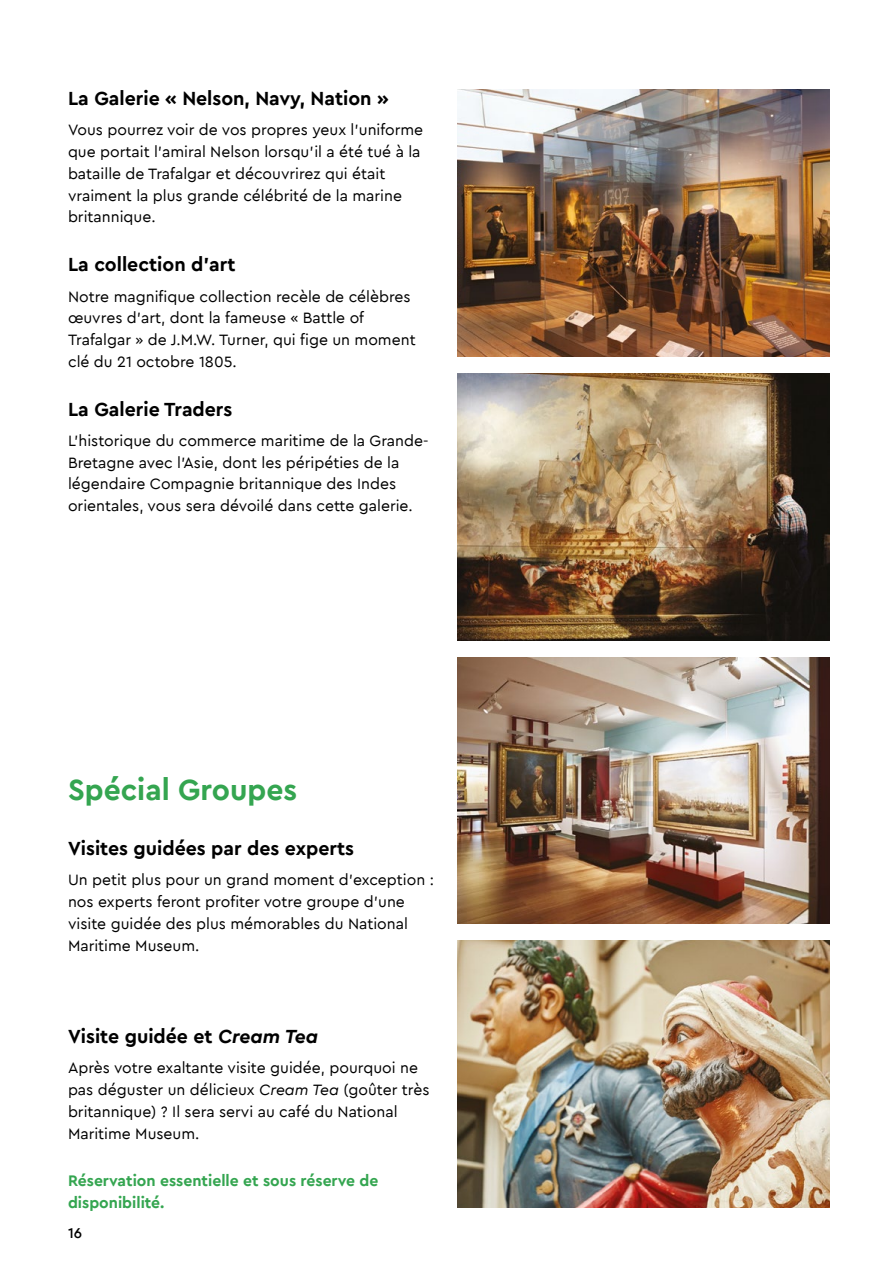
<style>
.page{position:relative;width:893px;height:1263px;background:#fff}
.page>*{position:absolute;margin:0;border:0;box-sizing:border-box;transform-origin:0 0}
.t1{font:700 30px "Cera PRO";color:#34a550}
.t2{font:700 19.5px "Cera PRO";color:#000}
.t3{font:15.75px/21.8px "Cera PRO";color:#000}
.t4{font:700 15.75px/21.8px "Cera PRO";color:#34a550}
.t5{font:500 15px "Cera PRO";color:#000}
.s1{font-style:italic}
</style>
<div class="page">
<img style="left:457px;top:89px;width:372px;height:267px">
<img style="left:457px;top:373px;width:372px;height:267px">
<img style="left:457px;top:657px;width:372px;height:267px">
<img style="left:457px;top:941px;width:372px;height:267px">
<p class="t2" style="left:68px;top:86px;width:322px">La Galerie « Nelson, Navy, Nation »</p>
<p class="t3" style="left:68px;top:118px;width:357px">Vous pourrez voir de vos propres yeux l'uniforme que portait l'amiral Nelson lorsqu'il a été tué à la bataille de Trafalgar et découvrirez qui était vraiment la plus grande célébrité de la marine britannique.</p>
<p class="t2" style="left:68px;top:252px;width:169px">La collection d'art</p>
<p class="t3" style="left:68px;top:285px;width:349px">Notre magnifique collection recèle de célèbres œuvres d’art, dont la fameuse « Battle of Trafalgar » de J.M.W. Turner, qui fige un moment clé du 21 octobre 1805.</p>
<p class="t2" style="left:68px;top:396px;width:166px">La Galerie Traders</p>
<p class="t3" style="left:68px;top:429px;width:362px">L’historique du commerce maritime de la Grande-Bretagne avec l’Asie, dont les péripéties de la légendaire Compagnie britannique des Indes orientales, vous sera dévoilé dans cette galerie.</p>
<h1 class="t1" style="left:68px;top:770px;width:231px">Spécial Groupes</h1>
<p class="t2" style="left:68px;top:836px;width:288px">Visites guidées par des experts</p>
<p class="t3" style="left:68px;top:869px;width:367px">Un petit plus pour un grand moment d’exception : nos experts feront profiter votre groupe d’une visite guidée des plus mémorables du National Maritime Museum.</p>
<p class="t2" style="left:68px;top:1024px;width:252px">Visite guidée et <span class="s1">Cream Tea</span></p>
<p class="t3" style="left:68px;top:1056px;width:363px">Après votre exaltante visite guidée, pourquoi ne pas déguster un délicieux <span class="s1">Cream Tea</span> (goûter très britannique) ? Il sera servi au café du National Maritime Museum.</p>
<p class="t4" style="left:68px;top:1169px;width:312px">Réservation essentielle et sous réserve de disponibilité.</p>
<p class="t5" style="left:68px;top:1223px;width:16px">16</p>
</div>
